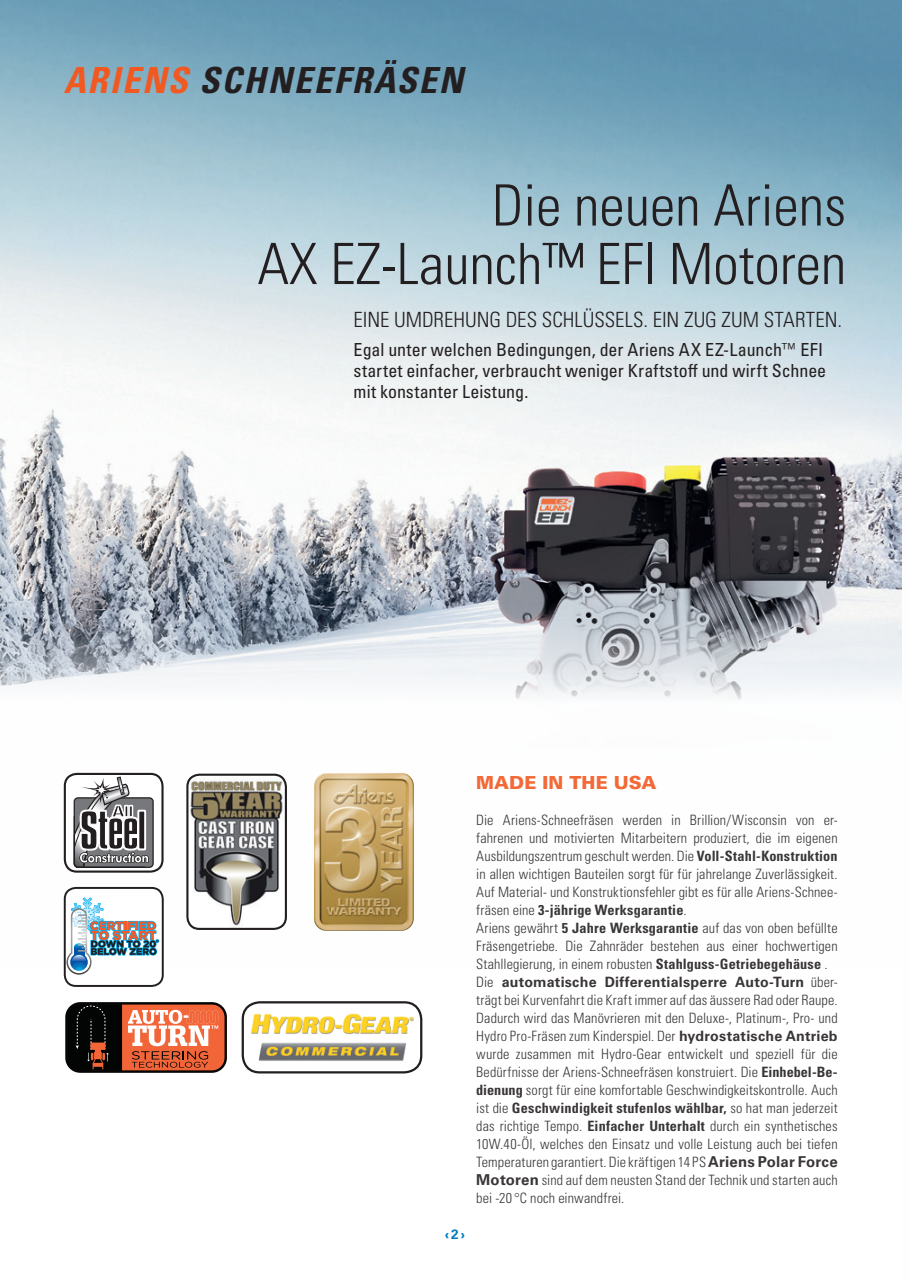
<style>
.page{position:relative;width:910px;height:1280px;background:#fff}
.page>*{position:absolute;margin:0;border:0;box-sizing:border-box;transform-origin:0 0}
.t1{font:300 condensed 57px/58.5px "Univers LT Std";color:#231f20;text-align:right}
.headline{font:italic 700 condensed 36px "Univers LT Std";letter-spacing:.055em;color:#231f20}
.Lauftext{font:300 condensed 21px "Univers LT Std";color:#231f20}
.Lauftext-2{font:condensed 18px/21px "Univers LT Pro";color:#231f20}
.t2{font:900 18px "Univers LT Pro 75";letter-spacing:.005em;color:#f15921}
.t3{font:300 condensed 14.25px/18px "Univers LT Std";letter-spacing:.01em;color:#231f20}
.t4{font:700 13.5px "Univers LT Std";color:#007cc2}
.s1{color:#f15921}
.s2{font-weight:700}
.s3{font-weight:700;font-stretch:normal}
.s4{font-weight:700;font-stretch:normal;font-size:15px}
</style>
<div class="page">
<img style="left:901px;top:0;width:1px;height:689px">
<img style="left:0;top:0;width:901px;height:967px">
<div style="left:65px;top:774px;width:98px;height:97px;background:#fff;border-radius:12px"></div>
<div style="left:74px;top:798px;width:79px;height:69px;background:#76787b;border-radius:4px"></div>
<div style="left:74px;top:797px;width:80px;height:71px;border:1px solid #231f20;border-radius:4px"></div>
<svg style="left:73px;top:776px;width:76px;height:92px"></svg>
<div style="left:64px;top:773px;width:100px;height:100px;border:2px solid #231f20;border-radius:12px"></div>
<img style="left:314px;top:773px;width:100px;height:158px">
<img style="left:187px;top:778px;width:99px;height:150px">
<div style="left:186px;top:774px;width:101px;height:156px;border:2px solid #231f20;border-radius:12px"></div>
<svg style="left:65px;top:1002px;width:162px;height:71px;background:#955743"></svg>
<img style="left:243px;top:1002px;width:178px;height:70px">
<div style="left:242px;top:1001px;width:180px;height:72px;border:2px solid #231f20;border-radius:17px"></div>
<div style="left:65px;top:888px;width:98px;height:98px;background:#fff;border-radius:11px"></div>
<svg style="left:67px;top:897px;width:92px;height:78px"></svg>
<div style="left:64px;top:887px;width:100px;height:100px;border:2px solid #231f20;border-radius:11px"></div>
<p class="headline" style="left:64px;top:59px;width:400px"><span class="s1">ARIENS</span> SCHNEEFRÄSEN</p>
<p class="t1" style="left:257px;top:176px;width:590px">Die neuen Ariens<br>AX EZ-Launch™ EFI Motoren</p>
<p class="Lauftext" style="left:354px;top:307px;width:490px">EINE UMDREHUNG DES SCHLÜSSELS. EIN ZUG ZUM STARTEN.</p>
<p class="Lauftext-2" style="left:354px;top:339px;width:474px">Egal unter welchen Bedingungen, der Ariens AX EZ-Launch™ EFI startet einfacher, verbraucht weniger Kraftstoff und wirft Schnee mit konstanter Leistung.</p>
<p class="t4" style="left:445px;top:1226px;width:21px">‹2›</p>
<p class="t2" style="left:476px;top:770px;width:182px">MADE IN THE USA</p>
<p class="t3" style="left:476px;top:811px;width:363px">Die Ariens-Schneefräsen werden in Brillion/Wisconsin von er&shy;fahrenen und motivierten Mitarbeitern produziert, die im eigenen Ausbildungszentrum geschult werden. Die <span class="s2">Voll-Stahl-Konstruktion </span>in allen wichtigen Bauteilen sorgt für für jahrelange Zuverlässigkeit.<br>Auf Material- und Konstruktionsfehler gibt es für alle Ariens-Schnee&shy;fräsen eine <span class="s2">3-jährige Werksgarantie</span>.<br>Ariens gewährt <span class="s2">5 Jahre Werksgarantie</span> auf das von oben befüllte Fräsengetriebe. Die Zahnräder bestehen aus einer hochwertigen Stahllegierung, in einem robusten <span class="s2">Stahlguss-Getriebegehäuse</span> .<br>Die <span class="s3">automatische Differentialsperre Auto-Turn</span> über&shy;trägt bei Kurvenfahrt die Kraft immer auf das äussere Rad oder Raupe.<br>Dadurch wird das Manövrieren mit den Deluxe-, Platinum-, Pro- und Hydro Pro-Fräsen zum Kinderspiel. Der <span class="s3">hydrostatische Antrieb </span>wurde zusammen mit Hydro-Gear entwickelt und speziell für die Bedürfnisse der Ariens-Schneefräsen konstruiert. Die <span class="s2">Einhebel-Be&shy;dienung</span> sorgt für eine komfortable Geschwindigkeitskontrolle. Auch ist die <span class="s2">Geschwindigkeit stufenlos wählbar,</span> so hat man jederzeit das richtige Tempo. <span class="s2">Einfacher Unterhalt</span> durch ein synthetisches 10W.40-Öl, welches den Einsatz und volle Leistung auch bei tiefen Temperaturen garantiert. Die kräftigen 14 PS <span class="s4">Ariens Polar Force Motoren</span> sind auf dem neusten Stand der Technik und starten auch bei -20 °C noch einwandfrei.</p>
</div>
